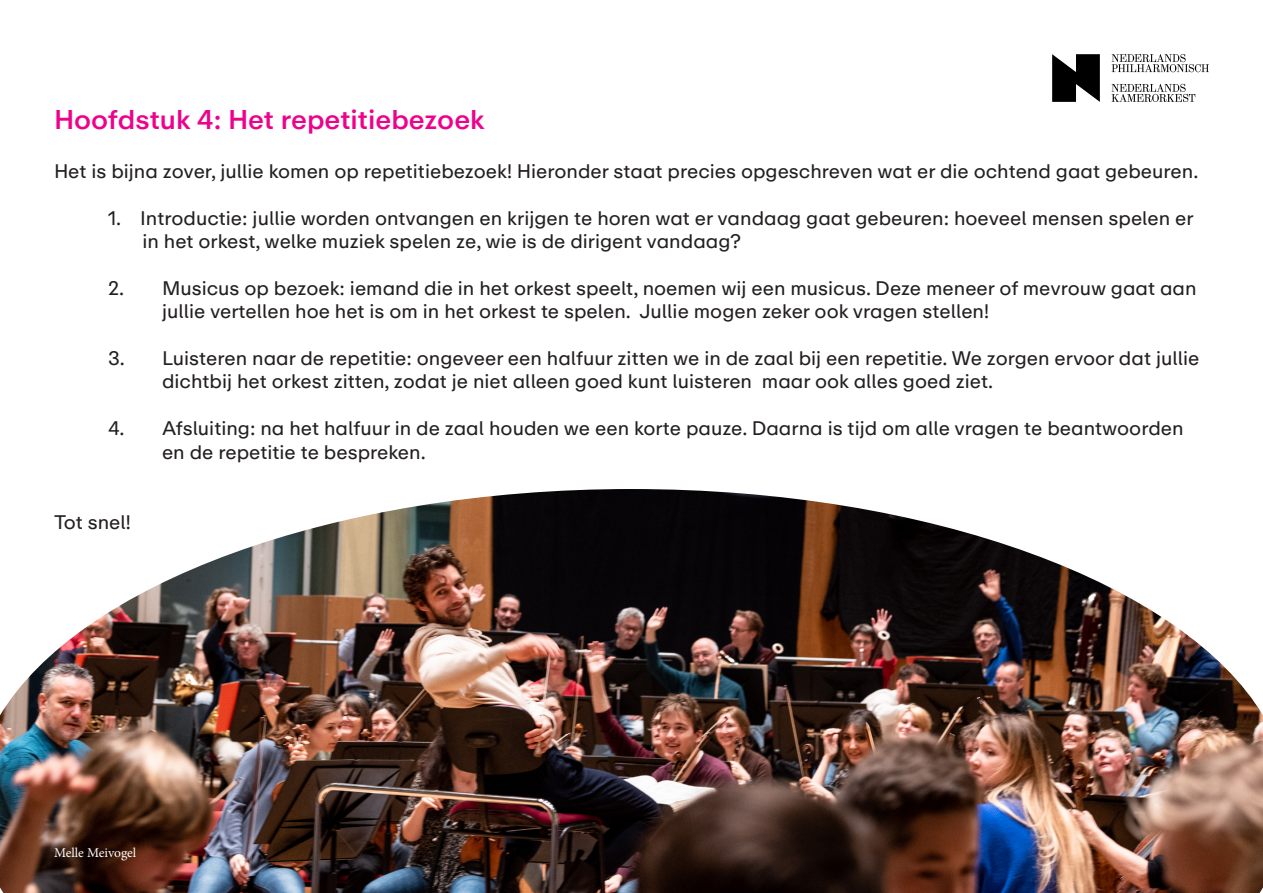
<style>
.page{position:relative;width:1263px;height:893px;background:#fff}
.page>*{position:absolute;margin:0;border:0;box-sizing:border-box;transform-origin:0 0}
.t1{font:500 27px "ABC Repro";color:#ed028c}
.t2{font:19.5px/23.4px "ABC Repro";color:#231f20}
.t3{font:13.5px "Minion Pro";letter-spacing:-.005em;color:#fff}
</style>
<div class="page">
<svg style="left:1052px;top:54px;width:48px;height:48px"></svg>
<svg style="left:1112px;top:54px;width:97px;height:18px"></svg>
<svg style="left:1111px;top:84px;width:84px;height:18px"></svg>
<img style="left:0;top:489px;width:1263px;height:404px">
<p class="t1" style="left:54px;top:102px;width:432px">Hoofdstuk 4: Het repetitiebezoek</p>
<p class="t2" style="left:54px;top:159px;width:1146px">Het is bijna zover, jullie komen op repetitiebezoek! Hieronder staat precies opgeschreven wat er die ochtend gaat gebeuren.</p>
<p class="t2" style="left:142px;top:206px;width:1053px;text-indent:-34px">1. Introductie: jullie worden ontvangen en krijgen te horen wat er vandaag gaat gebeuren: hoeveel mensen spelen er in het orkest, welke muziek spelen ze, wie is de dirigent vandaag?</p>
<p class="t2" style="left:162px;top:276px;width:1036px;text-indent:-54px">2. Musicus op bezoek: iemand die in het orkest speelt, noemen wij een musicus. Deze meneer of mevrouw gaat aan jullie vertellen hoe het is om in het orkest te spelen. Jullie mogen zeker ook vragen stellen!</p>
<p class="t2" style="left:162px;top:346px;width:1039px;text-indent:-54px">3. Luisteren naar de repetitie: ongeveer een halfuur zitten we in de zaal bij een repetitie. We zorgen ervoor dat jullie dichtbij het orkest zitten, zodat je niet alleen goed kunt luisteren maar ook alles goed ziet.</p>
<p class="t2" style="left:162px;top:417px;width:1023px;text-indent:-54px">4. Afsluiting: na het halfuur in de zaal houden we een korte pauze. Daarna is tijd om alle vragen te beantwoorden en de repetitie te bespreken.</p>
<p class="t2" style="left:54px;top:510px;width:78px">Tot snel!</p>
<p class="t3" style="left:54px;top:844px;width:84px">Melle Meivogel</p>
</div>
